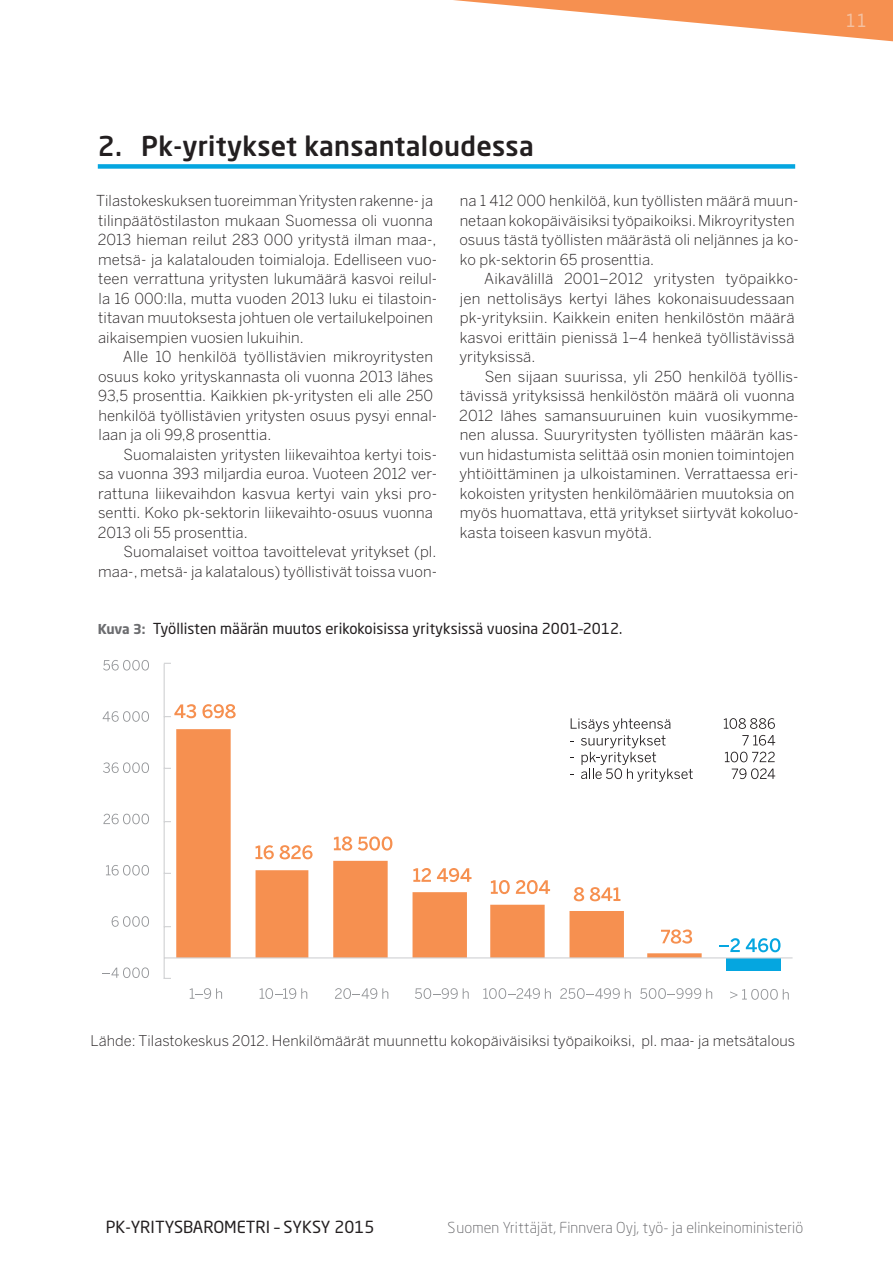
<style>
.page{position:relative;width:893px;height:1263px;background:#fff}
.page>*{position:absolute;margin:0;border:0;box-sizing:border-box;transform-origin:0 0}
.t1{font:500 27px "Neo Sans Std";letter-spacing:.01em;color:#231f20}
.t2{font:18px "Benton Sans";color:#f2f3f4}
.t3{font:16.5px "Neo Sans Std";color:#231f20}
.t4{font:300 15px/19.5px "Benton Sans";letter-spacing:.005em;color:#231f20}
.t5{font:15px "Neo Sans Std";color:#231f20}
.t6{font:300 15px "Neo Sans Std";letter-spacing:.01em;color:#636366}
.t7{font:300 14.7px "Benton Sans";letter-spacing:.005em;color:#231f20}
.s1{font-weight:700;font-size:13.5px;color:#6c6d70}
</style>
<div class="page">
<svg style="left:453px;top:0;width:440px;height:42px"></svg>
<div style="left:98px;top:164px;width:697px;height:5px;background:#05a6e0"></div>
<div style="left:726px;top:958px;width:54px;height:13px;background:#05a6e0"></div>
<svg style="left:176px;top:729px;width:526px;height:228px"></svg>
<hr style="left:164px;top:664px;width:1px;height:315px;background:#d1d2d4">
<hr style="left:164px;top:957px;width:629px;height:1px;background:#d1d2d4">
<svg style="left:164px;top:704px;width:32px;height:14px"></svg>
<svg style="left:202px;top:704px;width:34px;height:14px"></svg>
<svg style="left:256px;top:845px;width:18px;height:14px"></svg>
<svg style="left:280px;top:845px;width:33px;height:14px"></svg>
<svg style="left:334px;top:836px;width:18px;height:15px"></svg>
<svg style="left:358px;top:836px;width:34px;height:14px"></svg>
<svg style="left:413px;top:868px;width:18px;height:14px"></svg>
<svg style="left:437px;top:868px;width:34px;height:14px"></svg>
<svg style="left:491px;top:880px;width:19px;height:14px"></svg>
<svg style="left:516px;top:880px;width:34px;height:14px"></svg>
<svg style="left:574px;top:887px;width:10px;height:14px"></svg>
<svg style="left:590px;top:887px;width:30px;height:14px"></svg>
<svg style="left:661px;top:929px;width:31px;height:15px"></svg>
<svg style="left:719px;top:938px;width:21px;height:14px"></svg>
<svg style="left:746px;top:938px;width:34px;height:14px"></svg>
<svg style="left:103px;top:967px;width:46px;height:11px"></svg>
<svg style="left:112px;top:916px;width:37px;height:11px"></svg>
<svg style="left:106px;top:865px;width:43px;height:10px"></svg>
<svg style="left:103px;top:814px;width:46px;height:10px"></svg>
<svg style="left:103px;top:762px;width:46px;height:11px"></svg>
<svg style="left:103px;top:711px;width:46px;height:11px"></svg>
<svg style="left:103px;top:660px;width:46px;height:10px"></svg>
<svg style="left:190px;top:988px;width:32px;height:11px"></svg>
<svg style="left:260px;top:988px;width:47px;height:11px"></svg>
<svg style="left:335px;top:988px;width:53px;height:11px"></svg>
<svg style="left:415px;top:988px;width:54px;height:11px"></svg>
<svg style="left:483px;top:988px;width:68px;height:11px"></svg>
<svg style="left:560px;top:988px;width:71px;height:11px"></svg>
<svg style="left:640px;top:988px;width:72px;height:11px"></svg>
<svg style="left:730px;top:989px;width:59px;height:11px"></svg>
<svg style="left:724px;top:718px;width:51px;height:11px"></svg>
<svg style="left:742px;top:735px;width:33px;height:11px"></svg>
<svg style="left:725px;top:752px;width:50px;height:10px"></svg>
<svg style="left:570px;top:718px;width:123px;height:64px"></svg>
<svg style="left:732px;top:768px;width:43px;height:11px"></svg>
<h1 class="t1" style="left:98px;top:129px;width:438px">2. Pk-yritykset kansantaloudessa</h1>
<p class="t4" style="left:96px;top:191px;width:343px">Tilastokeskuksen tuoreimman Yritysten rakenne- ja tilinpäätöstilaston mukaan Suomessa oli vuonna 2013 hieman reilut 283 000 yritystä ilman maa-, metsä- ja kalatalouden toimialoja. Edelliseen vuo&shy;teen verrattuna yritysten lukumäärä kasvoi reilul&shy;la 16 000:lla, mutta vuoden 2013 luku ei tilastoin&shy;titavan muutoksesta johtuen ole vertailukelpoinen aikaisempien vuosien lukuihin.</p>
<p class="t4" style="left:98px;top:347px;width:341px;text-indent:25px">Alle 10 henkilöä työllistävien mikroyritysten osuus koko yrityskannasta oli vuonna 2013 lähes 93,5 prosenttia. Kaikkien pk-yritysten eli alle 250 henkilöä työllistävien yritysten osuus pysyi ennal&shy;laan ja oli 99,8 prosenttia.</p>
<p class="t4" style="left:98px;top:444px;width:341px;text-indent:26px">Suomalaisten yritysten liikevaihtoa kertyi tois&shy;sa vuonna 393 miljardia euroa. Vuoteen 2012 ver&shy;rattuna liikevaihdon kasvua kertyi vain yksi pro&shy;sentti. Koko pk-sektorin liikevaihto-osuus vuonna 2013 oli 55 prosenttia.</p>
<p class="t4" style="left:98px;top:542px;width:340px;text-align:right">Suomalaiset voittoa tavoittelevat yritykset (pl. maa-, metsä- ja kalatalous) työllistivät toissa vuon-</p>
<p class="t4" style="left:459px;top:191px;width:341px">na 1 412 000 henkilöä, kun työllisten määrä muun&shy;netaan kokopäiväisiksi työpaikoiksi. Mikroyritysten osuus tästä työllisten määrästä oli neljännes ja ko&shy;ko pk-sektorin 65 prosenttia.</p>
<p class="t4" style="left:459px;top:269px;width:341px;text-indent:25px">Aikavälillä 2001–2012 yritysten työpaikko&shy;jen nettolisäys kertyi lähes kokonaisuudessaan pk-yrityksiin. Kaikkein eniten henkilöstön määrä kasvoi erittäin pienissä 1–4 henkeä työllistävissä yrityksissä.</p>
<p class="t4" style="left:459px;top:366px;width:341px;text-indent:26px">Sen sijaan suurissa, yli 250 henkilöä työllis&shy;tävissä yrityksissä henkilöstön määrä oli vuonna 2012 lähes samansuuruinen kuin vuosikymme&shy;nen alussa. Suuryritysten työllisten määrän kas&shy;vun hidastumista selittää osin monien toimintojen yhtiöittäminen ja ulkoistaminen. Verrattaessa eri&shy;kokoisten yritysten henkilömäärien muutoksia on myös huomattava, että yritykset siirtyvät kokoluo&shy;kasta toiseen kasvun myötä.</p>
<p class="t5" style="left:98px;top:619px;width:526px"><span class="s1">Kuva 3:</span> Työllisten määrän muutos erikokoisissa yrityksissä vuosina 2001–2012.</p>
<p class="t2" style="left:844px;top:10px;width:25px">11</p>
<p class="t7" style="left:91px;top:1032px;width:706px">Lähde: Tilastokeskus 2012. Henkilömäärät muunnettu kokopäiväisiksi työpaikoiksi, pl. maa- ja metsätalous</p>
<p class="t3" style="left:106px;top:1216px;width:270px">PK-YRITYSBAROMETRI – SYKSY 2015</p>
<p class="t6" style="left:447px;top:1218px;width:357px">Suomen Yrittäjät, Finnvera Oyj, työ- ja elinkeinoministeriö</p>
</div>
